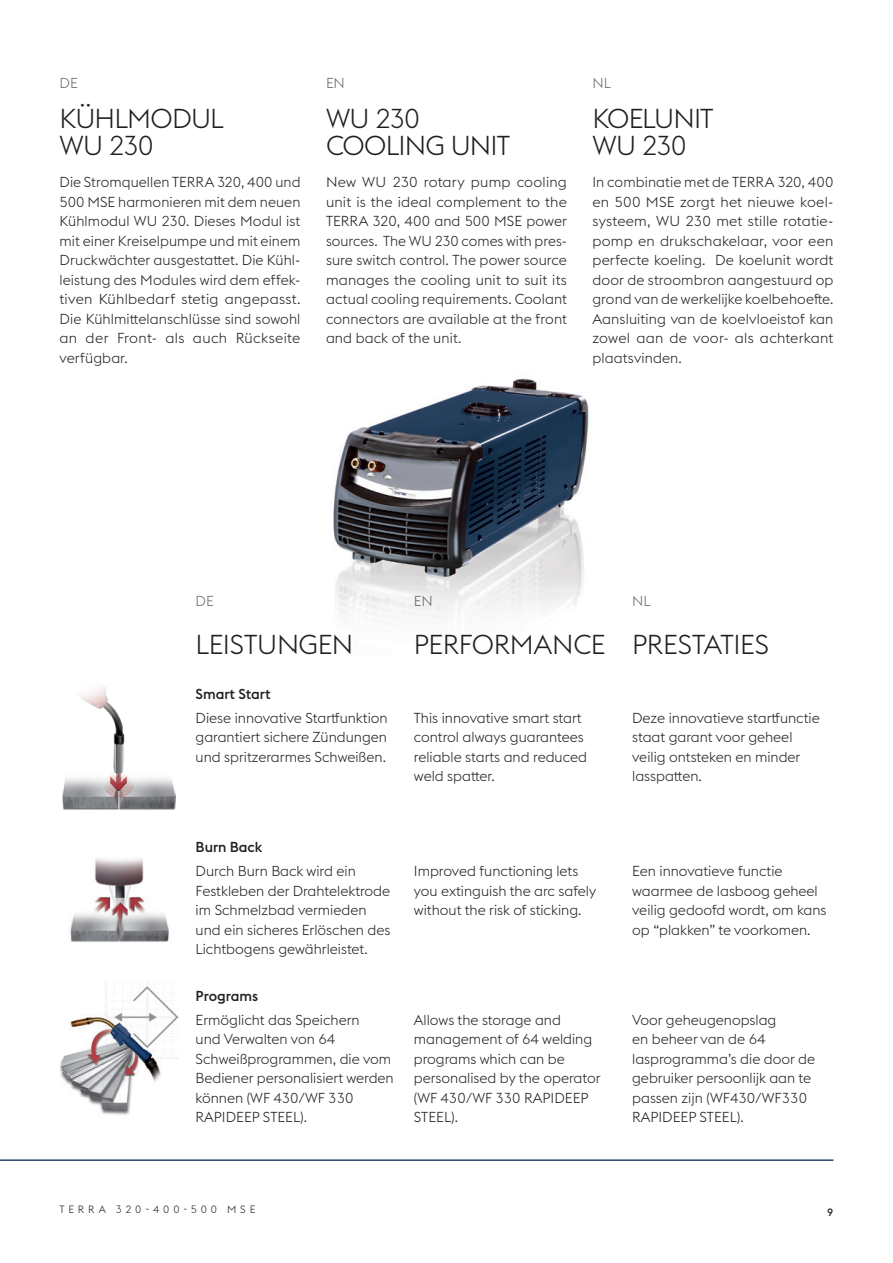
<style>
.page{position:relative;width:893px;height:1263px;background:#fff}
.page>*{position:absolute;margin:0;border:0;box-sizing:border-box;transform-origin:0 0}
.HL-2_single_column{font:300 27px/27px "voestalpine";letter-spacing:-.03em;color:#231f20}
.HL-2_single_column-2{font:300 27px "voestalpine";letter-spacing:-.01em;color:#231f20}
.Copy_9_5_13_EN_brand{font:300 14.25px/19.5px "voestalpine";color:#231f20}
.Copy_9_5_13_DE{font:300 14.25px/19.5px "voestalpine";letter-spacing:.01em;color:#231f20;text-align:justify}
.Copy_9_5_13_NL{font:300 14.25px/19.5px "voestalpine";letter-spacing:.01em;color:#231f20;text-align:justify}
.Copy_9_5_13_EN{font:300 14.25px/19.5px "voestalpine";letter-spacing:.01em;color:#231f20;text-align:justify}
.Copy_9_5_13_EN_brand-2{font:500 14.25px "voestalpine";color:#231f20}
.Language_single_colu{font:300 14.25px "voestalpine";color:#6c6d70}
.t1{font:300 10.5px "voestalpine";letter-spacing:.365em;color:#231f20}
.t2{font:500 10.5px "voestalpine";color:#231f20}
</style>
<div class="page">
<hr style="left:0;top:1159px;width:833px;height:2px;background:#284264">
<img style="left:63px;top:686px;width:112px;height:124px">
<img style="left:70px;top:858px;width:99px;height:84px">
<img style="left:60px;top:981px;width:119px;height:134px">
<img style="left:333px;top:378px;width:256px;height:240px">
<p class="Language_single_colu" style="left:60px;top:75px;width:20px">DE</p>
<p class="HL-2_single_column" style="left:60px;top:105px;width:166px">KÜHLMODUL<br>WU 230</p>
<p class="Copy_9_5_13_DE" style="left:60px;top:172px;width:242px">Die Stromquellen TERRA 320, 400 und 500 MSE harmonieren mit dem neuen Kühlmodul WU 230. Dieses Modul ist mit einer Kreiselpumpe und mit einem Druckwächter ausgestattet. Die Kühl&shy;leistung des Modules wird dem effek&shy;tiven Kühlbedarf stetig angepasst.<br>Die Kühlmittelanschlüsse sind sowohl an der Front- als auch Rückseite verfügbar.</p>
<p class="Language_single_colu" style="left:326px;top:75px;width:20px">EN</p>
<p class="HL-2_single_column" style="left:326px;top:105px;width:186px">WU 230<br>COOLING UNIT</p>
<p class="Copy_9_5_13_EN" style="left:326px;top:172px;width:242px">New WU 230 rotary pump cooling unit is the ideal complement to the TERRA 320, 400 and 500 MSE power sources. The WU 230 comes with pres&shy;sure switch control. The power source manages the cooling unit to suit its actual cooling requirements. Coolant connectors are available at the front and back of the unit.</p>
<p class="Language_single_colu" style="left:592px;top:75px;width:20px">NL</p>
<p class="HL-2_single_column" style="left:592px;top:105px;width:123px">KOELUNIT<br>WU 230</p>
<p class="Copy_9_5_13_NL" style="left:592px;top:172px;width:242px">In combinatie met de TERRA 320, 400 en 500 MSE zorgt het nieuwe koel&shy;systeem, WU 230 met stille rotatie&shy;pomp en drukschakelaar, voor een perfecte koeling. De koelunit wordt door de stroombron aangestuurd op grond van de werkelijke koelbehoefte.<br>Aansluiting van de koelvloeistof kan zowel aan de voor- als achterkant plaatsvinden.</p>
<p class="Language_single_colu" style="left:196px;top:593px;width:20px">DE</p>
<p class="Language_single_colu" style="left:414px;top:593px;width:20px">EN</p>
<p class="Language_single_colu" style="left:632px;top:593px;width:20px">NL</p>
<p class="HL-2_single_column-2" style="left:196px;top:629px;width:159px">LEISTUNGEN</p>
<p class="HL-2_single_column-2" style="left:414px;top:629px;width:193px">PERFORMANCE</p>
<p class="HL-2_single_column-2" style="left:632px;top:629px;width:138px">PRESTATIES</p>
<p class="Copy_9_5_13_EN_brand-2" style="left:196px;top:685px;width:77px">Smart Start</p>
<p class="Copy_9_5_13_EN_brand" style="left:196px;top:708px;width:194px;text-align:justify">Diese innovative Startfunktion garantiert sichere Zündungen und spritzerarmes Schweißen.</p>
<p class="Copy_9_5_13_EN_brand" style="left:414px;top:708px;width:175px">This innovative smart start control always guarantees reliable starts and reduced weld spatter.</p>
<p class="Copy_9_5_13_EN_brand" style="left:632px;top:708px;width:189px">Deze innovatieve startfunctie staat garant voor geheel veilig ontsteken en minder lasspatten.</p>
<p class="Copy_9_5_13_EN_brand-2" style="left:196px;top:839px;width:68px">Burn Back</p>
<p class="Copy_9_5_13_EN_brand" style="left:196px;top:861px;width:196px">Durch Burn Back wird ein<br>Festkleben der Drahtelektrode im Schmelzbad vermieden und ein sicheres Erlöschen des<br>Lichtbogens gewährleistet.</p>
<p class="Copy_9_5_13_EN_brand" style="left:414px;top:861px;width:184px">Improved functioning lets you extinguish the arc safely without the risk of sticking.</p>
<p class="Copy_9_5_13_EN_brand" style="left:632px;top:861px;width:196px">Een innovatieve functie waarmee de lasboog geheel veilig gedoofd wordt, om kans op “plakken” te voorkomen.</p>
<p class="Copy_9_5_13_EN_brand-2" style="left:196px;top:987px;width:64px">Programs</p>
<p class="Copy_9_5_13_EN_brand" style="left:196px;top:1010px;width:200px">Ermöglicht das Speichern<br>und Verwalten von 64<br>Schweißprogrammen, die vom<br>Bediener personalisiert werden können (WF 430/WF 330<br>RAPIDEEP STEEL).</p>
<p class="Copy_9_5_13_EN_brand" style="left:414px;top:1010px;width:188px">Allows the storage and management of 64 welding programs which can be personalised by the operator (WF 430/WF 330 RAPIDEEP<br>STEEL).</p>
<p class="Copy_9_5_13_EN_brand" style="left:632px;top:1010px;width:184px">Voor geheugenopslag<br>en beheer van de 64 lasprogramma’s die door de gebruiker persoonlijk aan te passen zijn (WF430/WF330<br>RAPIDEEP STEEL).</p>
<p class="t1" style="left:60px;top:1203px;width:197px">TERRA 320-400-500 MSE</p>
<p class="t2" style="left:827px;top:1206px;width:8px">9</p>
</div>
